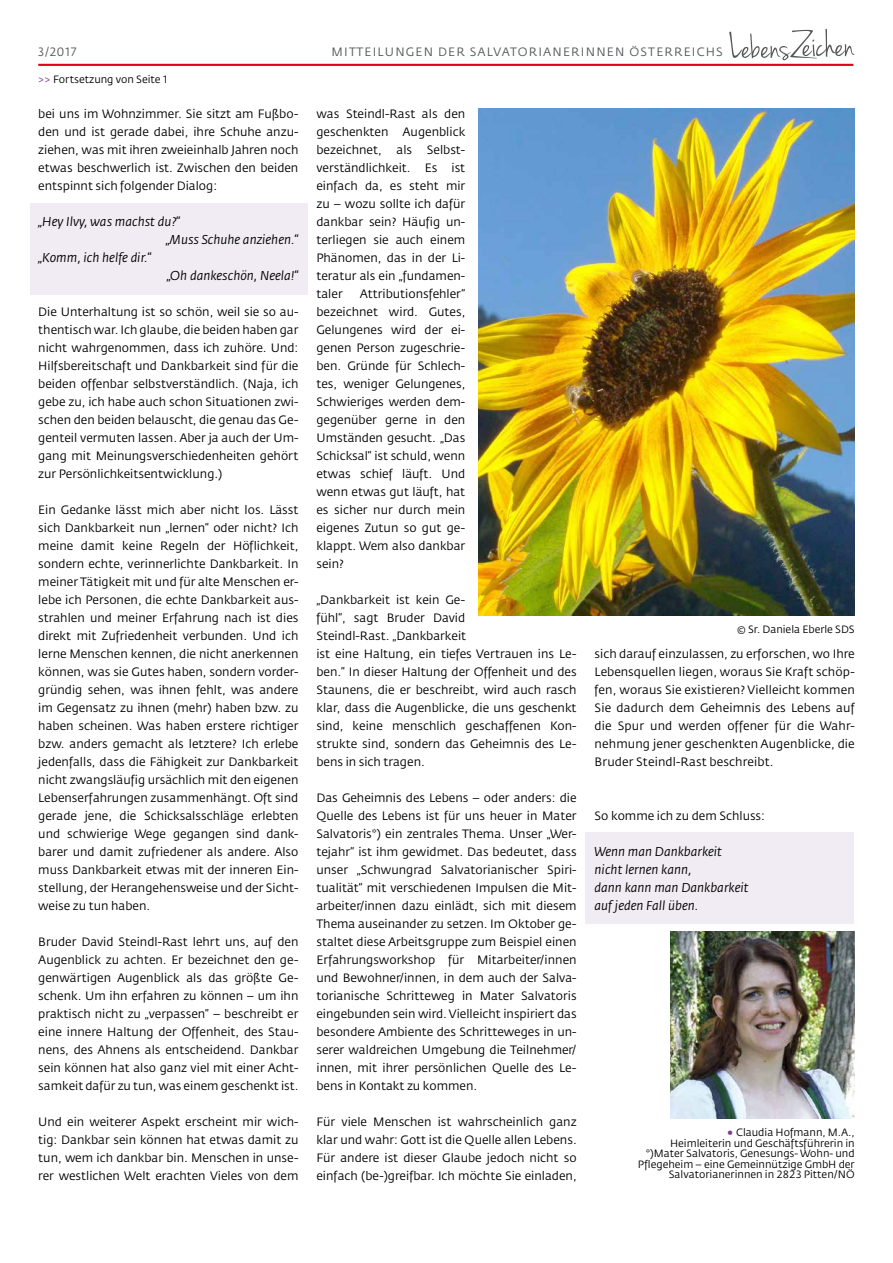
<style>
.page{position:relative;width:893px;height:1263px;background:#fff}
.page>*{position:absolute;margin:0;border:0;box-sizing:border-box;transform-origin:0 0}
.t1{font:italic 12.75px/18px "Fedra Sans CEVA";color:#000}
.t2{font:12px/18px "Fedra Sans CEVA";color:#000;text-align:justify}
.t3{font:12px "Fedra Sans CEVA";letter-spacing:.1em;color:#58585a}
.t4{font:10.5px/10.5px "Fedra Sans CEVA Book TF";color:#000;text-align:right}
.t5{font:10.5px "Fedra Sans CEVA";color:#000}
.s1{color:#7b3e8d}
.s2{font-family:"Fedra Sans CEVA";font-size:15px;color:#7b3e8d}
</style>
<div class="page">
<div style="left:586px;top:832px;width:268px;height:92px;background:#f1ecf4"></div>
<div style="left:30px;top:203px;width:277px;height:92px;background:#f1ecf4"></div>
<hr style="left:38px;top:64px;width:815px;height:2px;background:#e2001a">
<svg style="left:729px;top:29px;width:126px;height:31px"></svg>
<img style="left:670px;top:931px;width:185px;height:187px">
<img style="left:478px;top:108px;width:377px;height:507px">
<p class="t3" style="left:38px;top:44px;width:39px">3/2017</p>
<p class="t3" style="left:332px;top:44px;width:392px">Mitteilungen der SalvatoriAnerinnen Österreichs</p>
<p class="t5" style="left:38px;top:72px;width:131px"><span class="s1">&gt;&gt;</span> Fortsetzung von Seite 1</p>
<p class="t2" style="left:38px;top:105px;width:262px">bei uns im Wohnzimmer. Sie sitzt am Fußbo&shy;den und ist gerade dabei, ihre Schuhe anzu&shy;ziehen, was mit ihren zweieinhalb Jahren noch etwas beschwerlich ist. Zwischen den beiden entspinnt sich folgender Dialog:</p>
<p class="t1" style="left:38px;top:212px;width:143px">„Hey Ilvy, was machst du?“</p>
<p class="t1" style="left:166px;top:230px;width:134px">„Muss Schuhe anziehen.“</p>
<p class="t1" style="left:38px;top:248px;width:115px">„Komm, ich helfe dir.“</p>
<p class="t1" style="left:167px;top:266px;width:133px">„Oh dankeschön, Neela!“</p>
<p class="t2" style="left:38px;top:303px;width:262px">Die U nterhaltung ist so schön, weil sie so au&shy;thentisch war. I ch glaube, die beiden haben gar nicht wahrgenommen, dass ich zuhöre. U nd:<br>H ilfsbereitschaft und Dankbarkeit sind für die beiden offenbar selbstverständlich. (N aja, ich gebe zu, ich habe auch schon Situationen zwi&shy;schen den beiden belauscht, die genau das Ge&shy;genteil vermuten lassen. Aber ja auch der U m&shy;gang mit Meinungsverschiedenheiten gehört zur Persönlichkeitsentwicklung.)</p>
<p class="t2" style="left:38px;top:501px;width:262px">Ein Gedanke lässt mich aber nicht los. Lässt sich Dankbarkeit nun „lernen“ oder nicht? I ch meine damit keine Regeln der Höflichkeit, sondern echte, verinnerlichte Dankbarkeit. I n meiner Tätigkeit mit und für alte Menschen er&shy;lebe ich Personen, die echte Dankbarkeit aus&shy;strahlen und meiner Erfahrung nach ist dies direkt mit Zufriedenheit verbunden. U nd ich lerne Menschen kennen, die nicht anerkennen können, was sie Gutes haben, sondern vorder&shy;gründig sehen, was ihnen fehlt, was andere im Gegensatz zu ihnen (mehr) haben bzw. zu haben scheinen. Was haben erstere richtiger bzw. anders gemacht als letztere? I ch erlebe jedenfalls, dass die Fähigkeit zur Dankbarkeit nicht zwangsläufig ursächlich mit den eigenen Lebenserfahrungen zusammenhängt. Oft sind gerade jene, die Schicksalsschläge erlebten und schwierige Wege gegangen sind dank&shy;barer und damit zufriedener als andere. Also muss Dankbarkeit etwas mit der inneren Ein&shy;stellung, der Herangehensweise und der Sicht&shy;weise zu tun haben.</p>
<p class="t2" style="left:38px;top:933px;width:262px">Bruder David Steindl-Rast lehrt uns, auf den Augenblick zu achten. Er bezeichnet den ge&shy;genwärtigen Augenblick als das größte Ge&shy;schenk. U m ihn erfahren zu können – um ihn praktisch nicht zu „verpassen“ – beschreibt er eine innere Haltung der Offenheit, des Stau&shy;nens, des Ahnens als entscheidend. Dankbar sein können hat also ganz viel mit einer Acht&shy;samkeit dafür zu tun, was einem geschenkt ist.</p>
<p class="t2" style="left:38px;top:1113px;width:262px">U nd ein weiterer Aspekt erscheint mir wich&shy;tig: Dankbar sein können hat etwas damit zu tun, wem ich dankbar bin. Menschen in unse&shy;rer westlichen Welt erachten Vieles von dem</p>
<p class="t2" style="left:316px;top:105px;width:150px">was Steindl-Rast als den geschenkten Augenblick bezeichnet, als Selbst&shy;verständlichkeit. Es ist einfach da, es steht mir zu – wozu sollte ich dafür dankbar sein? Häufig un&shy;terliegen sie auch einem Phänomen, das in der Li&shy;teratur als ein „fundamen&shy;taler</p>
<p class="t2" style="left:316px;top:285px;width:150px;text-indent:43px">Attributionsfehler“ bezeichnet wird. Gutes, Gelungenes wird der ei&shy;genen Person zugeschrie&shy;ben. Gründe für Schlech&shy;tes, weniger Gelungenes, Schwieriges werden dem&shy;gegenüber gerne in den U mständen gesucht. „Das Schicksal“ ist schuld, wenn etwas schief läuft. U nd wenn etwas gut läuft, hat es sicher nur durch mein eigenes Zutun so gut ge&shy;klappt. Wem also dankbar sein?</p>
<p class="t2" style="left:316px;top:591px;width:262px;text-align:left">„Dankbarkeit ist kein Ge-<br>fühl“, sagt B ruder David<br>Steindl-Rast. „Dankbarkeit<br>ist eine H altung, ein tiefes Vertrauen ins Le&shy;ben.“ I n dieser Haltung der Offenheit und des Staunens, die er beschreibt, wird auch rasch klar, dass die Augenblicke, die uns geschenkt sind, keine menschlich geschaffenen Kon&shy;strukte sind, sondern das Geheimnis des Le&shy;bens in sich tragen.</p>
<p class="t2" style="left:316px;top:789px;width:262px">Das Geheimnis des Lebens – oder anders: die Quelle des Lebens ist für uns heuer in Mater Salvatoris*) ein zentrales Thema. U nser „Wer&shy;tejahr“ ist ihm gewidmet. Das bedeutet, dass unser „Schwungrad Salvatorianischer Spiri&shy;tualität“ mit verschiedenen I mpulsen die Mit&shy;arbeiter/innen dazu einlädt, sich mit diesem Thema auseinander zu setzen. I m Oktober ge&shy;staltet diese Arbeitsgruppe zum Beispiel einen Erfahrungsworkshop für Mitarbeiter/innen und Bewohner/innen, in dem auch der Salva&shy;torianische Schritteweg in Mater Salvatoris eingebunden sein wird. Vielleicht inspiriert das besondere Ambiente des Schritteweges in un&shy;serer waldreichen U mgebung die Teilnehmer/ innen, mit ihrer persönlichen Quelle des Le&shy;bens in Kontakt zu kommen.</p>
<p class="t2" style="left:316px;top:1113px;width:262px">Für viele Menschen ist wahrscheinlich ganz klar und wahr: Gott ist die Quelle allen Lebens.<br>Für andere ist dieser Glaube jedoch nicht so einfach (be-)greifbar. I ch möchte Sie einladen,</p>
<p class="t5" style="left:737px;top:623px;width:119px">© Sr. Daniela Eberle SDS</p>
<p class="t2" style="left:595px;top:645px;width:262px">sich darauf einzulassen, zu erforschen, wo I hre Lebensquellen liegen, woraus Sie Kraft schöp&shy;fen, woraus Sie existieren? Vielleicht kommen Sie dadurch dem Geheimnis des Lebens auf die Spur und werden offener für die Wahr&shy;nehmung jener geschenkten Augenblicke, die B ruder Steindl-Rast beschreibt.</p>
<p class="t2" style="left:595px;top:807px;width:172px">So komme ich zu dem Schluss:</p>
<p class="t1" style="left:595px;top:842px;width:156px">Wenn man Dankbarkeit nicht lernen kann,<br>dann kann man Dankbarkeit auf jeden Fall üben.</p>
<p class="t4" style="left:638px;top:1127px;width:218px"><span class="s2">•</span> Claudia Hofmann, M.A.,<br>Heimleiterin und Geschäftsführerin in *)Mater Salvatoris, Genesungs- Wohn- und Pflegeheim – eine Gemeinnützige GmbH der Salvatorianerinnen in 2823 Pitten/NÖ</p>
</div>
